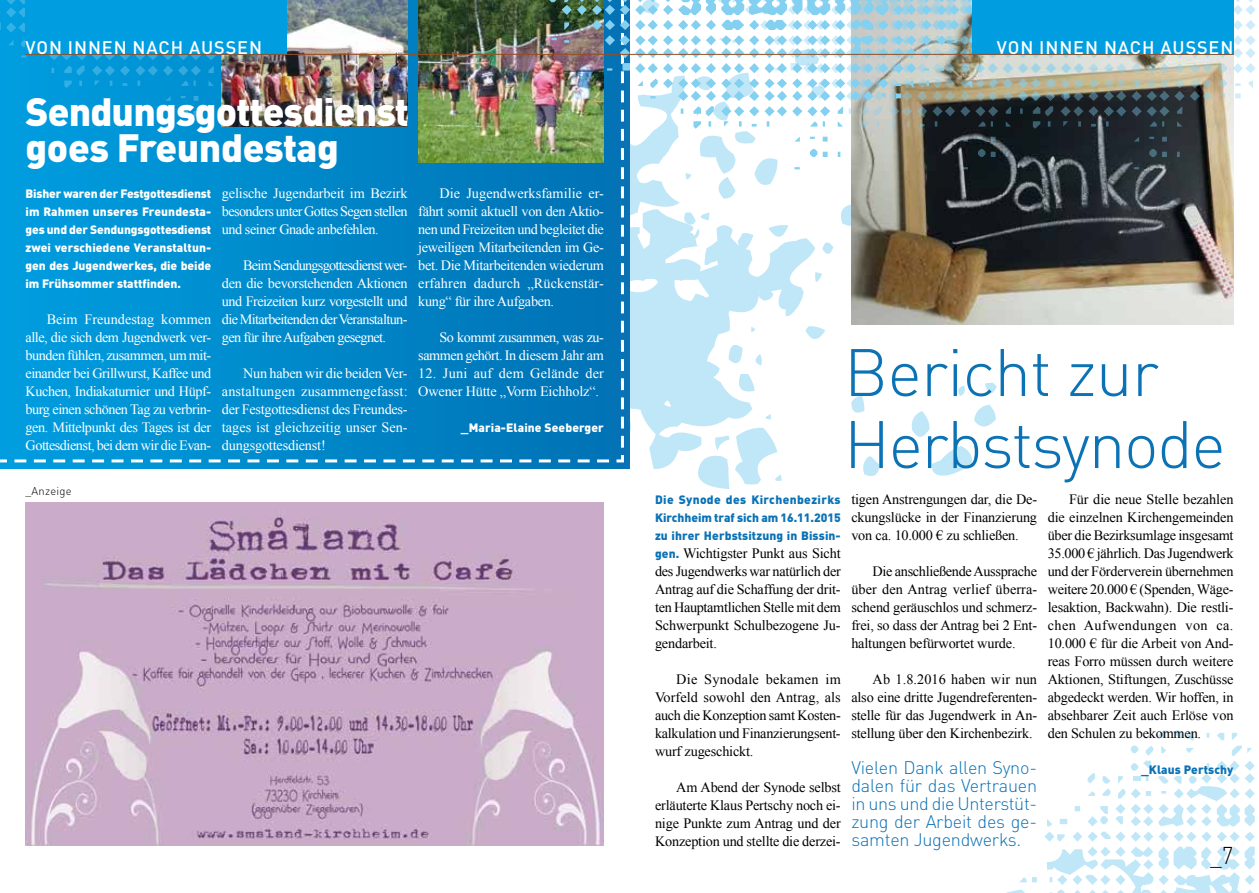
<style>
.page{position:relative;width:1259px;height:893px;background:#fff}
.page>*{position:absolute;margin:0;border:0;box-sizing:border-box;transform-origin:0 0}
.t1{font:300 66px/72px "DINOT";letter-spacing:-.025em;color:#0b72b5}
.t2{font:900 39px/36px "DINOT";letter-spacing:-.025em;color:#fff}
.t3{font:300 24px "DINOT";color:#000;scale:.94 1}
.t4{font:300 18px/18px "DINOT";letter-spacing:-.015em;color:#0b72b5;text-align:justify}
.t5{font:500 18px "DINOT";letter-spacing:.05em;color:#fff}
.t6{font:14.25px/18px "Times New Roman";letter-spacing:-.015em;color:#000;text-align:justify}
.t7{font:14.25px/18px "Times New Roman";letter-spacing:-.025em;color:#fff;text-align:justify}
.t8{font:900 12px/18px "DINOT";color:#fff;text-align:justify}
.t9{font:900 12px/18px "DINOT";letter-spacing:.01em;color:#0b72b5;text-align:justify}
.t10{font:300 11.25px "DINOT";letter-spacing:.02em;color:#000}
.s1{font-family:"DINOT";font-weight:900;font-size:12px;color:#0b72b5}
</style>
<div class="page">
<svg style="left:822px;top:242px;width:11px;height:12px"></svg>
<svg style="left:841px;top:205px;width:10px;height:21px"></svg>
<svg style="left:815px;top:326px;width:10px;height:13px"></svg>
<svg style="left:815px;top:272px;width:7px;height:10px"></svg>
<svg style="left:958px;top:386px;width:7px;height:10px"></svg>
<svg style="left:985px;top:382px;width:12px;height:12px"></svg>
<svg style="left:931px;top:446px;width:41px;height:30px"></svg>
<svg style="left:911px;top:411px;width:18px;height:26px"></svg>
<svg style="left:974px;top:405px;width:21px;height:22px"></svg>
<svg style="left:851px;top:396px;width:13px;height:17px"></svg>
<svg style="left:863px;top:456px;width:16px;height:20px"></svg>
<svg style="left:735px;top:469px;width:47px;height:16px"></svg>
<svg style="left:698px;top:469px;width:31px;height:20px"></svg>
<svg style="left:630px;top:169px;width:185px;height:300px"></svg>
<svg style="left:753px;top:354px;width:9px;height:12px"></svg>
<img style="left:851px;top:169px;width:382px;height:155px">
<svg style="left:0;top:0;width:625px;height:464px;background:#0189cb"></svg>
<svg style="left:0;top:0;width:407px;height:129px;background:#0597d7"></svg>
<img style="left:222px;top:0;width:185px;height:126px">
<img style="left:418px;top:0;width:96px;height:162px">
<svg style="left:1006px;top:730px;width:249px;height:163px"></svg>
<img style="left:514px;top:0;width:339px;height:169px">
<img style="left:853px;top:0;width:403px;height:169px">
<div style="left:971px;top:0;width:262px;height:54px;background:#009ee0"></div>
<hr style="left:629px;top:54px;width:604px;height:1px;background:#925027">
<div style="left:26px;top:0;width:261px;height:54px;background:#009ee0"></div>
<hr style="left:26px;top:54px;width:603px;height:1px;background:#925027">
<img style="left:26px;top:503px;width:578px;height:342px">
<p class="t5" style="left:26px;top:36px;width:238px">VON INNEN NACH AUSSEN</p>
<h2 class="t2" style="left:26px;top:93px;width:385px">Sendungsgottesdienst goes Freundestag</h2>
<p class="t8" style="left:26px;top:184px;width:187px">Bisher waren der Festgottesdienst im Rahmen unseres Freundesta&shy;ges und der Sendungsgottesdienst zwei verschiedene Veranstaltun&shy;gen des Jugendwerkes, die beide im Frühsommer stattfinden.</p>
<p class="t7" style="left:26px;top:310px;width:187px;text-indent:21px">Beim Freundestag kommen alle, die sich dem Jugendwerk ver&shy;bunden fühlen, zusammen, um mit&shy;einander bei Grillwurst, Kaffee und Kuchen, Indiakaturnier und Hüpf&shy;burg einen schönen Tag zu verbrin&shy;gen. Mittelpunkt des Tages ist der Gottesdienst, bei dem wir die Evan-</p>
<p class="t7" style="left:222px;top:184px;width:187px">gelische Jugendarbeit im Bezirk besonders unter Gottes Segen stellen und seiner Gnade anbefehlen.</p>
<p class="t7" style="left:222px;top:256px;width:187px;text-indent:21px">Beim Sendungsgottesdienst wer&shy;den die bevorstehenden Aktionen und Freizeiten kurz vorgestellt und die Mitarbeitenden der Veranstaltun&shy;gen für ihre Aufgaben gesegnet.</p>
<p class="t7" style="left:222px;top:364px;width:187px;text-indent:21px">Nun haben wir die beiden Ver&shy;anstaltungen zusammengefasst: der Festgottesdienst des Freundes&shy;tages ist gleichzeitig unser Sen&shy;dungsgottesdienst!</p>
<p class="t7" style="left:418px;top:184px;width:187px;text-indent:21px">Die Jugendwerksfamilie er&shy;fährt somit aktuell von den Aktio&shy;nen und Freizeiten und begleitet die jeweiligen Mitarbeitenden im Ge&shy;bet. Die Mitarbeitenden wiederum erfahren dadurch „Rückenstär&shy;kung“ für ihre Aufgaben.</p>
<p class="t7" style="left:418px;top:328px;width:187px;text-align:right">So kommt zusammen, was zu&shy;sammen gehört. In diesem Jahr am</p>
<p class="t7" style="left:418px;top:364px;width:187px">12. Juni auf dem Gelände der<br>Owener Hütte „Vorm Eichholz“.</p>
<p class="t8" style="left:461px;top:418px;width:145px">_Maria-Elaine Seeberger</p>
<p class="t10" style="left:26px;top:484px;width:48px">_Anzeige</p>
<p class="t5" style="left:997px;top:36px;width:238px">VON INNEN NACH AUSSEN</p>
<p class="t9" style="left:655px;top:490px;width:187px">Die Synode des Kirchenbezirks Kirchheim traf sich am 16.11.2015 zu ihrer Herbstsitzung in Bissin-</p>
<p class="t6" style="left:655px;top:544px;width:187px"><span class="s1">gen.</span> Wichtigster Punkt aus Sicht des Jugendwerks war natürlich der Antrag auf die Schaffung der drit&shy;ten Hauptamtlichen Stelle mit dem Schwerpunkt Schulbezogene Ju&shy;gendarbeit.</p>
<p class="t6" style="left:655px;top:670px;width:187px;text-indent:21px">Die Synodale bekamen im Vorfeld sowohl den Antrag, als auch die Konzeption samt Kosten&shy;kalkulation und Finanzierungsent&shy;wurf zugeschickt.</p>
<p class="t6" style="left:655px;top:778px;width:187px;text-indent:21px">Am Abend der Synode selbst erläuterte Klaus Pertschy noch ei&shy;nige Punkte zum Antrag und der Konzeption und stellte die derzei-</p>
<h1 class="t1" style="left:844px;top:336px;width:383px">Bericht zur<br>Herbstsynode</h1>
<p class="t6" style="left:851px;top:490px;width:187px">tigen Anstrengungen dar, die De&shy;ckungslücke in der Finanzierung von ca. 10.000 € zu schließen.</p>
<p class="t6" style="left:851px;top:562px;width:187px;text-indent:21px">Die anschließende Aussprache über den Antrag verlief überra&shy;schend geräuschlos und schmerz&shy;frei, so dass der Antrag bei 2 Ent&shy;haltungen befürwortet wurde.</p>
<p class="t6" style="left:851px;top:670px;width:187px;text-indent:21px">Ab 1.8.2016 haben wir nun also eine dritte Jugendreferenten&shy;stelle für das Jugendwerk in An&shy;stellung über den Kirchenbezirk.</p>
<p class="t4" style="left:851px;top:758px;width:187px">Vielen Dank allen Syno&shy;dalen für das Vertrauen in uns und die Unterstüt&shy;zung der Arbeit des ge&shy;samten Jugendwerks.</p>
<p class="t6" style="left:1047px;top:490px;width:187px;text-indent:21px">Für die neue Stelle bezahlen die einzelnen Kirchengemeinden über die Bezirksumlage insgesamt 35.000 € jährlich. Das Jugendwerk und der Förderverein übernehmen weitere 20.000 € (Spenden, Wäge&shy;lesaktion, Backwahn). Die restli&shy;chen Aufwendungen von ca.<br>10.000 € für die Arbeit von And&shy;reas Forro müssen durch weitere Aktionen, Stiftungen, Zuschüsse abgedeckt werden. Wir hoffen, in absehbarer Zeit auch Erlöse von den Schulen zu bekommen.</p>
<p class="t9" style="left:1141px;top:760px;width:94px">_Klaus Pertschy</p>
<h3 class="t3" style="left:1210px;top:841px;width:26px">_7</h3>
</div>
